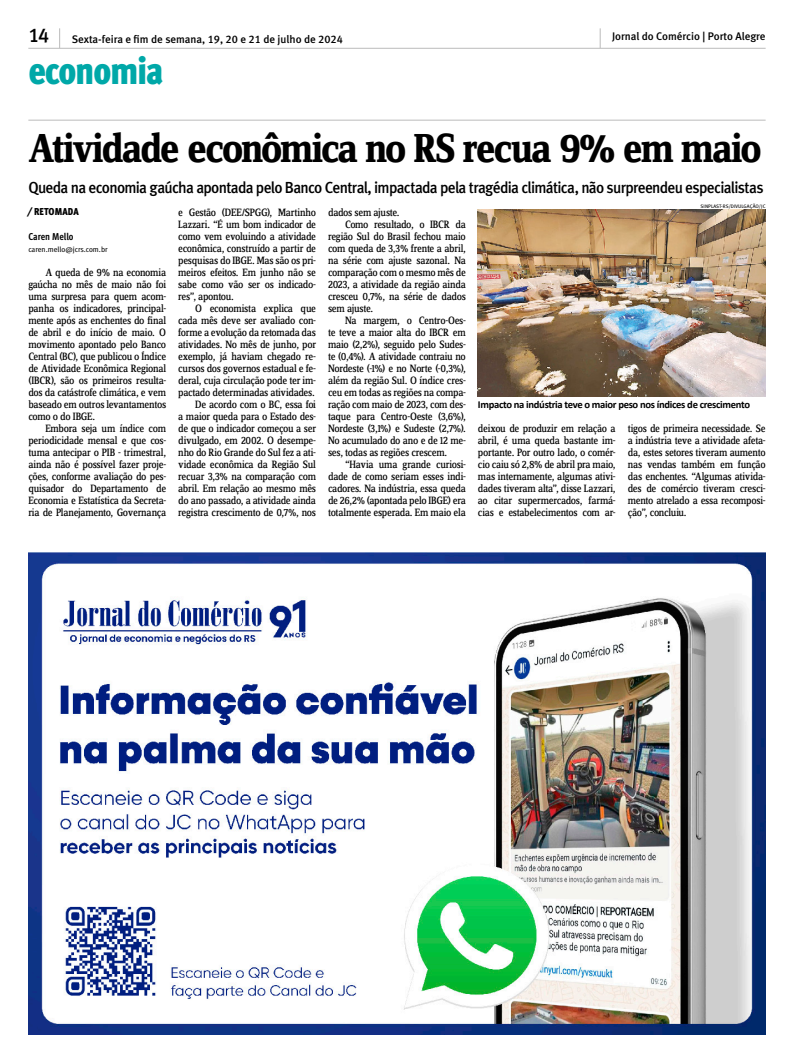
<style>
.page{position:relative;width:794px;height:1063px;background:#fff}
.page>*{position:absolute;margin:0;border:0;box-sizing:border-box;transform-origin:0 0}
.Abre{font:700 42px "Zine Serif Dis";letter-spacing:-.05em;color:#000}
.t1{font:38px "Meta Cond Black LF";letter-spacing:-.035em;color:#00a8a8}
.t2{font:19.9px "Meta Medium LF";color:#000}
.Linha_de_apoio{font:16px "Meta Medium LF";letter-spacing:-.045em;color:#000;scale:.95 1}
.TEXTO{font:11px/12px "Zine Serif Dis";letter-spacing:-.03em;color:#000;text-align:justify}
.Cabeçalho{font:11px "Meta Medium LF";color:#000}
.Legenda{font:700 10.6px "Calibri";letter-spacing:-.03em;color:#000}
.Assinatura{font:10px "Meta Cond Bold LF";letter-spacing:-.005em;color:#000}
.t3{font:10px "Meta Cond Black LF";letter-spacing:.005em;color:#000}
.E-mail{font:7.7px "Meta Cond Book LF";color:#000;scale:1.11 1}
.Crédito{font:5px "Meta Book Caps";color:#000}
</style>
<div class="page">
<hr style="left:28px;top:48px;width:737px;height:1px;background:#bbb">
<hr style="left:28px;top:120px;width:737px;height:1px;background:#bbb">
<svg style="left:59px;top:28px;width:1px;height:20px"></svg>
<svg style="left:600px;top:28px;width:1px;height:20px"></svg>
<img style="left:478px;top:209px;width:287px;height:187px">
<img style="left:28px;top:552px;width:737px;height:482px">
<p class="t2" style="left:28px;top:24px;width:23px">14</p>
<p class="Cabeçalho" style="left:612px;top:30px;width:155px">Jornal do Comércio | Porto Alegre</p>
<h2 class="t1" style="left:28px;top:48px;width:137px">economia</h2>
<p class="Cabeçalho" style="left:72px;top:32px;width:273px">Sexta-feira e fim de semana, 19, 20 e 21 de julho de 2024</p>
<p class="Abre" style="left:28px;top:126px;width:735px">Atividade econômica no RS recua 9% em maio</p>
<p class="Linha_de_apoio" style="left:28px;top:178px;width:775px">Queda na economia gaúcha apontada pelo Banco Central, impactada pela tragédia climática, não surpreendeu especialistas</p>
<p class="t3" style="left:28px;top:206px;width:52px">⁄ RETOMADA</p>
<p class="Assinatura" style="left:28px;top:231px;width:47px">Caren Mello</p>
<p class="E-mail" style="left:28px;top:245px;width:73px">caren.mello@jcrs.com.br</p>
<p class="TEXTO" style="left:28px;top:267px;width:139px;text-indent:17px">A queda de 9% na economia gaúcha no mês de maio não foi uma surpresa para quem acom&shy;panha os indicadores, principal&shy;mente após as enchentes do final de abril e do início de maio. O movimento apontado pelo Banco Central (BC), que publicou o Índice de Atividade Econômica Regional (IBCR), são os primeiros resulta&shy;dos da catástrofe climática, e vem baseado em outros levantamentos como o do IBGE.</p>
<p class="TEXTO" style="left:28px;top:423px;width:139px;text-indent:17px">Embora seja um índice com periodicidade mensal e que cos&shy;tuma antecipar o PIB - trimestral, ainda não é possível fazer proje&shy;ções, conforme avaliação do pes&shy;quisador do Departamento de Economia e Estatística da Secreta&shy;ria de Planejamento, Governança</p>
<p class="TEXTO" style="left:178px;top:207px;width:139px">e Gestão (DEE/SPGG), Martinho Lazzari. “É um bom indicador de como vem evoluindo a atividade econômica, construído a partir de pesquisas do IBGE. Mas são os pri&shy;meiros efeitos. Em junho não se sabe como vão ser os indicado&shy;res”, apontou.</p>
<p class="TEXTO" style="left:178px;top:303px;width:139px;text-indent:17px">O economista explica que cada mês deve ser avaliado con&shy;forme a evolução da retomada das atividades. No mês de junho, por exemplo, já haviam chegado re&shy;cursos dos governos estadual e fe&shy;deral, cuja circulação pode ter im&shy;pactado determinadas atividades.</p>
<p class="TEXTO" style="left:178px;top:399px;width:139px;text-indent:17px">De acordo com o BC, essa foi a maior queda para o Estado des&shy;de que o indicador começou a ser divulgado, em 2002. O desempe&shy;nho do Rio Grande do Sul fez a ati&shy;vidade econômica da Região Sul recuar 3,3% na comparação com abril. Em relação ao mesmo mês do ano passado, a atividade ainda registra crescimento de 0,7%, nos</p>
<p class="TEXTO" style="left:328px;top:207px;width:73px">dados sem ajuste.</p>
<p class="TEXTO" style="left:328px;top:219px;width:139px;text-indent:17px">Como resultado, o IBCR da região Sul do Brasil fechou maio com queda de 3,3% frente a abril, na série com ajuste sazonal. Na comparação com o mesmo mês de 2023, a atividade da região ainda cresceu 0,7%, na série de dados sem ajuste.</p>
<p class="TEXTO" style="left:328px;top:315px;width:139px;text-indent:17px">Na margem, o Centro-Oes&shy;te teve a maior alta do IBCR em maio (2,2%), seguido pelo Sudes&shy;te (0,4%). A atividade contraiu no Nordeste (-1%) e no Norte (-0,3%), além da região Sul. O índice cres&shy;ceu em todas as regiões na compa&shy;ração com maio de 2023, com des&shy;taque para Centro-Oeste (3,6%), Nordeste (3,1%) e Sudeste (2,7%).<br>No acumulado do ano e de 12 me&shy;ses, todas as regiões crescem.</p>
<p class="TEXTO" style="left:328px;top:459px;width:139px;text-indent:17px">“Havia uma grande curiosi&shy;dade de como seriam esses indi&shy;cadores. Na indústria, essa queda de 26,2% (apontada pelo IBGE) era totalmente esperada. Em maio ela</p>
<p class="Crédito" style="left:700px;top:204px;width:67px">SINPLAST-RS/DIVULGAÇÃO/JC</p>
<p class="Legenda" style="left:478px;top:397px;width:274px">Impacto na indústria teve o maior peso nos índices de crescimento</p>
<p class="TEXTO" style="left:478px;top:423px;width:139px">deixou de produzir em relação a abril, é uma queda bastante im&shy;portante. Por outro lado, o comér&shy;cio caiu só 2,8% de abril pra maio, mas internamente, algumas ativi&shy;dades tiveram alta”, disse Lazzari, ao citar supermercados, farmá&shy;cias e estabelecimentos com ar-</p>
<p class="TEXTO" style="left:628px;top:423px;width:139px">tigos de primeira necessidade. Se a indústria teve a atividade afeta&shy;da, estes setores tiveram aumento nas vendas também em função das enchentes. “Algumas ativida&shy;des de comércio tiveram cresci&shy;mento atrelado a essa recomposi&shy;ção”, concluiu.</p>
</div>
